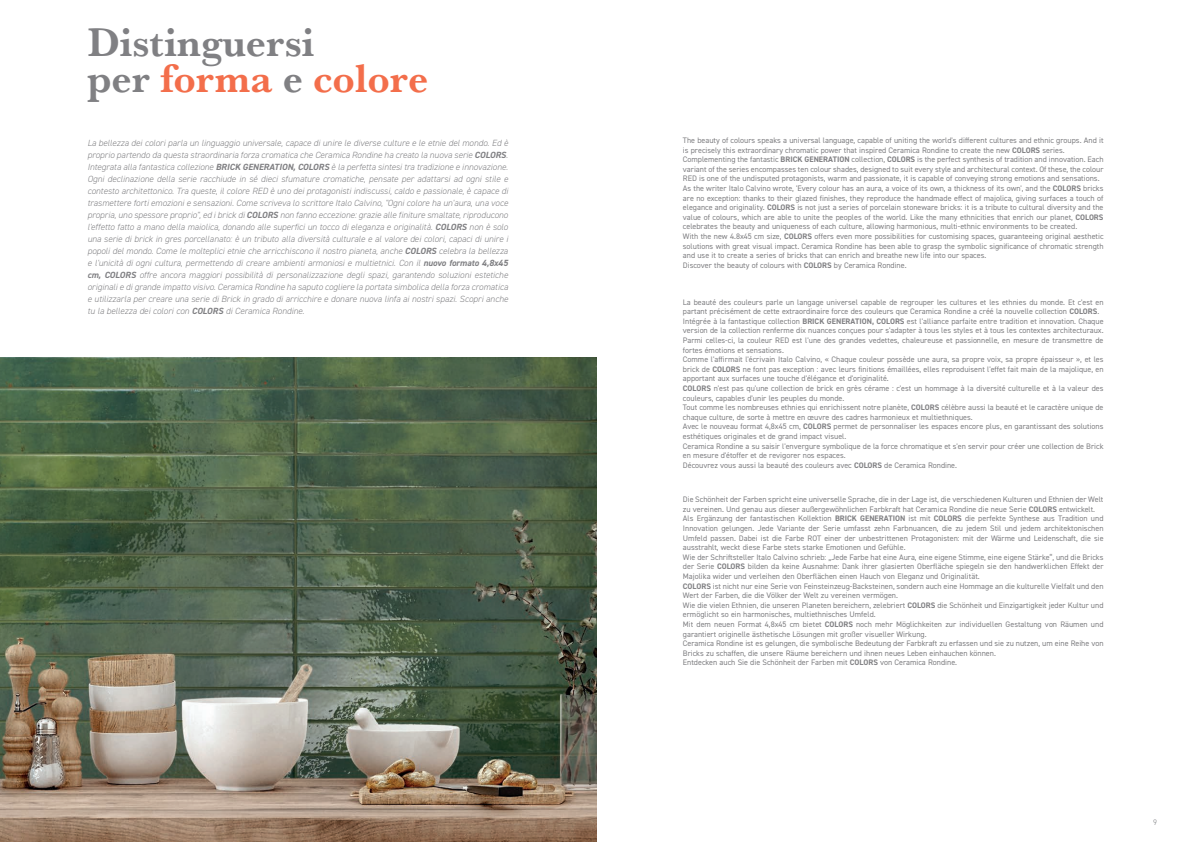
<style>
.page{position:relative;width:1191px;height:842px;background:#fff}
.page>*{position:absolute;margin:0;border:0;box-sizing:border-box;transform-origin:0 0}
.t1{font:700 41.3px/36px "Baskerville URW";color:#808083}
.t2{font:italic 300 9px/12px "DIN2014";color:#808083;text-align:justify}
.t3{font:8px/9.6px "DIN2014";color:#808083}
.t4{font:300 8px "DIN2014";color:#808285}
.s1{color:#f36e4b}
.s2{font-weight:700}
</style>
<div class="page">
<img style="left:0;top:357px;width:596px;height:485px">
<h1 class="t1" style="left:87px;top:23px;width:342px">Distinguersi<br>per <span class="s1">forma</span> e <span class="s1">colore</span></h1>
<p class="t2" style="left:87px;top:137px;width:422px">La bellezza dei colori parla un linguaggio universale, capace di unire le diverse culture e le etnie del mondo. Ed è proprio partendo da questa straordinaria forza cromatica che Ceramica Rondine ha creato la nuova serie <span class="s2">COLORS</span>.<br>Integrata alla fantastica collezione <span class="s2">BRICK GENERATION, COLORS</span> è la perfetta sintesi tra tradizione e innovazione.<br>Ogni declinazione della serie racchiude in sé dieci sfumature cromatiche, pensate per adattarsi ad ogni stile e contesto architettonico. Tra queste, il colore RED è uno dei protagonisti indiscussi, caldo e passionale, è capace di trasmettere forti emozioni e sensazioni. Come scriveva lo scrittore Italo Calvino, "Ogni colore ha un'aura, una voce propria, uno spessore proprio", ed i brick di <span class="s2">COLORS</span> non fanno eccezione: grazie alle finiture smaltate, riproducono l'effetto fatto a mano della maiolica, donando alle superfici un tocco di eleganza e originalità. <span class="s2">COLORS</span> non è solo una serie di brick in gres porcellanato: è un tributo alla diversità culturale e al valore dei colori, capaci di unire i popoli del mondo. Come le molteplici etnie che arricchiscono il nostro pianeta, anche <span class="s2">COLORS</span> celebra la bellezza e l'unicità di ogni cultura, permettendo di creare ambienti armoniosi e multietnici. Con il <span class="s2">nuovo formato 4,8x45 cm, COLORS</span> offre ancora maggiori possibilità di personalizzazione degli spazi, garantendo soluzioni estetiche originali e di grande impatto visivo. Ceramica Rondine ha saputo cogliere la portata simbolica della forza cromatica e utilizzarla per creare una serie di Brick in grado di arricchire e donare nuova linfa ai nostri spazi. Scopri anche tu la bellezza dei colori con <span class="s2">COLORS</span> di Ceramica Rondine.</p>
<p class="t3" style="left:683px;top:135px;width:422px">The beauty of colours speaks a universal language, capable of uniting the world's different cultures and ethnic groups. And it is precisely this extraordinary chromatic power that inspired Ceramica Rondine to create the new <span class="s2">COLORS</span> series.<br>Complementing the fantastic <span class="s2">BRICK GENERATION</span> collection, <span class="s2">COLORS</span> is the perfect synthesis of tradition and innovation. Each variant of the series encompasses ten colour shades, designed to suit every style and architectural context. Of these, the colour RED is one of the undisputed protagonists, warm and passionate, it is capable of conveying strong emotions and sensations.<br>As the writer Italo Calvino wrote, 'Every colour has an aura, a voice of its own, a thickness of its own', and the <span class="s2">COLORS</span> bricks are no exception: thanks to their glazed finishes, they reproduce the handmade effect of majolica, giving surfaces a touch of elegance and originality. <span class="s2">COLORS</span> is not just a series of porcelain stoneware bricks: it is a tribute to cultural diversity and the value of colours, which are able to unite the peoples of the world. Like the many ethnicities that enrich our planet, <span class="s2">COLORS </span>celebrates the beauty and uniqueness of each culture, allowing harmonious, multi-ethnic environments to be created.<br>With the new 4.8x45 cm size, <span class="s2">COLORS</span> offers even more possibilities for customising spaces, guaranteeing original aesthetic solutions with great visual impact. Ceramica Rondine has been able to grasp the symbolic significance of chromatic strength and use it to create a series of bricks that can enrich and breathe new life into our spaces.<br>Discover the beauty of colours with <span class="s2">COLORS</span> by Ceramica Rondine.</p>
<p class="t3" style="left:683px;top:297px;width:422px">La beauté des couleurs parle un langage universel capable de regrouper les cultures et les ethnies du monde. Et c'est en partant précisément de cette extraordinaire force des couleurs que Ceramica Rondine a créé la nouvelle collection <span class="s2">COLORS</span>.<br>Intégrée à la fantastique collection <span class="s2">BRICK GENERATION, COLORS</span> est l'alliance parfaite entre tradition et innovation. Chaque version de la collection renferme dix nuances conçues pour s'adapter à tous les styles et à tous les contextes architecturaux.<br>Parmi celles-ci, la couleur RED est l'une des grandes vedettes, chaleureuse et passionnelle, en mesure de transmettre de fortes émotions et sensations.<br>Comme l'affirmait l'écrivain Italo Calvino, « Chaque couleur possède une aura, sa propre voix, sa propre épaisseur », et les brick de <span class="s2">COLORS</span> ne font pas exception : avec leurs finitions émaillées, elles reproduisent l'effet fait main de la majolique, en apportant aux surfaces une touche d'élégance et d'originalité.<br><span class="s2">COLORS</span> n'est pas qu'une collection de brick en grès cérame : c'est un hommage à la diversité culturelle et à la valeur des couleurs, capables d'unir les peuples du monde.<br>Tout comme les nombreuses ethnies qui enrichissent notre planète, <span class="s2">COLORS</span> célèbre aussi la beauté et le caractère unique de chaque culture, de sorte à mettre en œuvre des cadres harmonieux et multiethniques.<br>Avec le nouveau format 4,8x45 cm, <span class="s2">COLORS</span> permet de personnaliser les espaces encore plus, en garantissant des solutions esthétiques originales et de grand impact visuel.<br>Ceramica Rondine a su saisir l'envergure symbolique de la force chromatique et s'en servir pour créer une collection de Brick en mesure d'étoffer et de revigorer nos espaces.<br>Découvrez vous aussi la beauté des couleurs avec <span class="s2">COLORS</span> de Ceramica Rondine.</p>
<p class="t3" style="left:683px;top:494px;width:422px">Die Schönheit der Farben spricht eine universelle Sprache, die in der Lage ist, die verschiedenen Kulturen und Ethnien der Welt zu vereinen. Und genau aus dieser außergewöhnlichen Farbkraft hat Ceramica Rondine die neue Serie <span class="s2">COLORS</span> entwickelt.<br>Als Ergänzung der fantastischen Kollektion <span class="s2">BRICK GENERATION</span> ist mit <span class="s2">COLORS</span> die perfekte Synthese aus Tradition und Innovation gelungen. Jede Variante der Serie umfasst zehn Farbnuancen, die zu jedem Stil und jedem architektonischen Umfeld passen. Dabei ist die Farbe ROT einer der unbestrittenen Protagonisten: mit der Wärme und Leidenschaft, die sie ausstrahlt, weckt diese Farbe stets starke Emotionen und Gefühle.<br>Wie der Schriftsteller Italo Calvino schrieb: „Jede Farbe hat eine Aura, eine eigene Stimme, eine eigene Stärke“, und die Bricks der Serie <span class="s2">COLORS</span> bilden da keine Ausnahme: Dank ihrer glasierten Oberfläche spiegeln sie den handwerklichen Effekt der Majolika wider und verleihen den Oberflächen einen Hauch von Eleganz und Originalität.<br><span class="s2">COLORS</span> ist nicht nur eine Serie von Feinsteinzeug-Backsteinen, sondern auch eine Hommage an die kulturelle Vielfalt und den Wert der Farben, die die Völker der Welt zu vereinen vermögen.<br>Wie die vielen Ethnien, die unseren Planeten bereichern, zelebriert <span class="s2">COLORS</span> die Schönheit und Einzigartigkeit jeder Kultur und ermöglicht so ein harmonisches, multiethnisches Umfeld.<br>Mit dem neuen Format 4,8x45 cm bietet <span class="s2">COLORS</span> noch mehr Möglichkeiten zur individuellen Gestaltung von Räumen und garantiert originelle ästhetische Lösungen mit großer visueller Wirkung.<br>Ceramica Rondine ist es gelungen, die symbolische Bedeutung der Farbkraft zu erfassen und sie zu nutzen, um eine Reihe von Bricks zu schaffen, die unsere Räume bereichern und ihnen neues Leben einhauchen können.<br>Entdecken auch Sie die Schönheit der Farben mit <span class="s2">COLORS</span> von Ceramica Rondine.</p>
<p class="t4" style="left:1153px;top:817px;width:5px">9</p>
</div>
